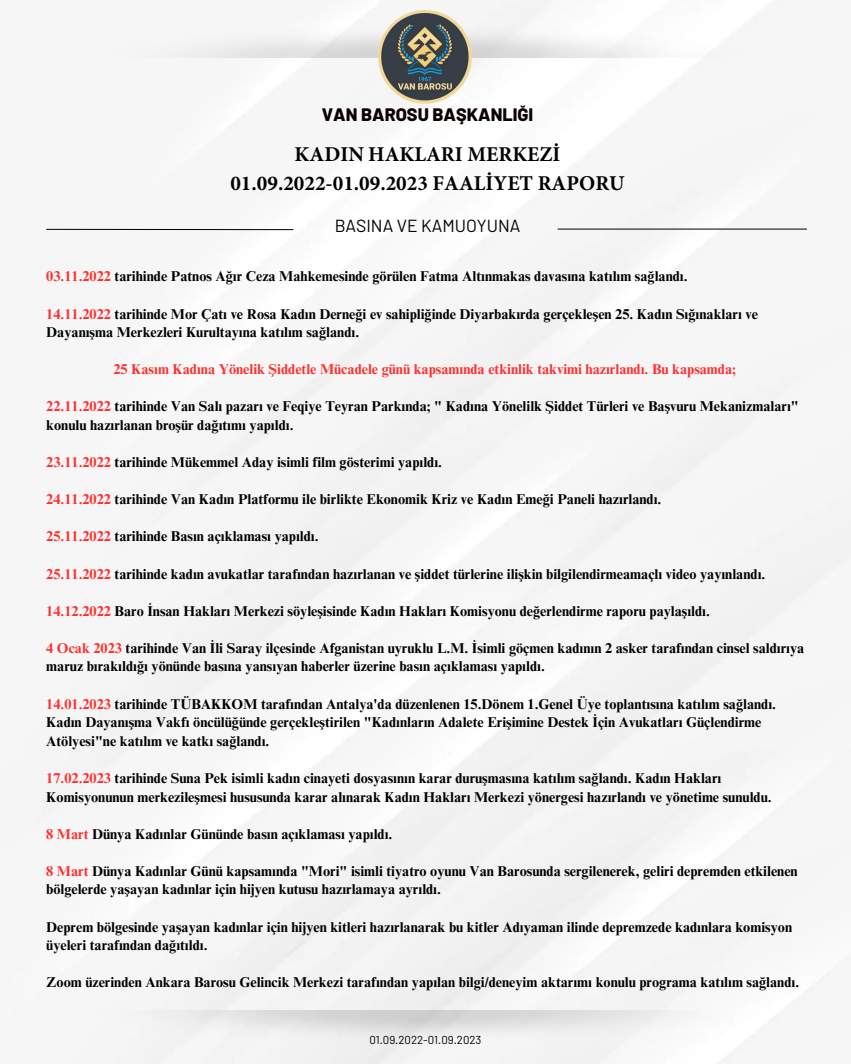
<style>
.page{position:relative;width:851px;height:1064px;background:#fff}
.page>*{position:absolute;margin:0;border:0;box-sizing:border-box;transform-origin:0 0}
.t1{font:700 21.08px/29.2px "Minion Pro";color:#000;text-align:center}
.t2{font:800 18px "Barlow";color:#0c0000}
.t3{font:17.4px "Barlow";color:#000}
.t4{font:700 14.25px/18.6px "Times NRMT Pro";color:#000}
.t5{font:700 14.25px "Times NRMT Pro";color:#ff3131}
.t6{font:11.4px "Barlow";color:#000}
.s1{color:#ff3131}
</style>
<div class="page">
<svg style="left:46px;top:229px;width:248px;height:1px"></svg>
<hr style="left:557px;top:229px;width:249px;height:1px;background:#000">
<img style="left:379px;top:11px;width:93px;height:93px">
<p class="t2" style="left:322px;top:103px;width:213px">VAN BAROSU BAŞKANLIĞI</p>
<p class="t1" style="left:230px;top:139px;width:395px">KADIN HAKLARI MERKEZİ<br>01.09.2022-01.09.2023 FAALİYET RAPORU</p>
<p class="t3" style="left:334px;top:214px;width:187px">BASINA VE KAMUOYUNA</p>
<p class="t4" style="left:46px;top:269px;width:643px"><span class="s1">03.11.2022</span> tarihinde Patnos Ağır Ceza Mahkemesinde görülen Fatma Altınmakas davasına katılım sağlandı.</p>
<p class="t4" style="left:46px;top:306px;width:713px"><span class="s1">14.11.2022</span> tarihinde Mor Çatı ve Rosa Kadın Derneği ev sahipliğinde Diyarbakırda gerçekleşen 25. Kadın Sığınakları ve<br>Dayanışma Merkezleri Kurultayına katılım sağlandı.</p>
<p class="t5" style="left:113px;top:364px;width:624px">25 Kasım Kadına Yönelik Şiddetle Mücadele günü kapsamında etkinlik takvimi hazırlandı. Bu kapsamda;</p>
<p class="t4" style="left:46px;top:399px;width:754px"><span class="s1">22.11.2022</span> tarihinde Van Salı pazarı ve Feqiye Teyran Parkında; " Kadına Yönelilk Şiddet Türleri ve Başvuru Mekanizmaları" konulu hazırlanan broşür dağıtımı yapıldı.</p>
<p class="t4" style="left:46px;top:454px;width:397px"><span class="s1">23.11.2022</span> tarihinde Mükemmel Aday isimli film gösterimi yapıldı.</p>
<p class="t4" style="left:46px;top:491px;width:616px"><span class="s1">24.11.2022</span> tarihinde Van Kadın Platformu ile birlikte Ekonomik Kriz ve Kadın Emeği Paneli hazırlandı.</p>
<p class="t4" style="left:46px;top:529px;width:274px"><span class="s1">25.11.2022</span> tarihinde Basın açıklaması yapıldı.</p>
<p class="t4" style="left:46px;top:566px;width:720px"><span class="s1">25.11.2022</span> tarihinde kadın avukatlar tarafından hazırlanan ve şiddet türlerine ilişkin bilgilendirmeamaçlı video yayınlandı.</p>
<p class="t4" style="left:46px;top:603px;width:665px"><span class="s1">14.12.2022</span> Baro İnsan Hakları Merkezi söyleşisinde Kadın Hakları Komisyonu değerlendirme raporu paylaşıldı.</p>
<p class="t4" style="left:46px;top:640px;width:759px"><span class="s1">4 Ocak 2023</span> tarihinde Van İli Saray ilçesinde Afganistan uyruklu L.M. İsimli göçmen kadının 2 asker tarafından cinsel saldırıya maruz bırakıldığı yönünde basına yansıyan haberler üzerine basın açıklaması yapıldı.</p>
<p class="t4" style="left:46px;top:696px;width:731px"><span class="s1">14.01.2023</span> tarihinde TÜBAKKOM tarafından Antalya'da düzenlenen 15.Dönem 1.Genel Üye toplantısına katılım sağlandı.</p>
<p class="t4" style="left:46px;top:714px;width:716px">Kadın Dayanışma Vakfı öncülüğünde gerçekleştirilen "Kadınların Adalete Erişimine Destek İçin Avukatları Güçlendirme<br>Atölyesi"ne katılım ve katkı sağlandı.</p>
<p class="t4" style="left:46px;top:770px;width:726px"><span class="s1">17.02.2023</span> tarihinde Suna Pek isimli kadın cinayeti dosyasının karar duruşmasına katılım sağlandı. Kadın Hakları<br>Komisyonunun merkezileşmesi hususunda karar alınarak Kadın Hakları Merkezi yönergesi hazırlandı ve yönetime sunuldu.</p>
<p class="t4" style="left:46px;top:826px;width:347px"><span class="s1">8 Mart</span> Dünya Kadınlar Gününde basın açıklaması yapıldı.</p>
<p class="t4" style="left:46px;top:863px;width:753px"><span class="s1">8 Mart</span> Dünya Kadınlar Günü kapsamında "Mori" isimli tiyatro oyunu Van Barosunda sergilenerek, geliri depremden etkilenen bölgelerde yaşayan kadınlar için hijyen kutusu hazırlamaya ayrıldı.</p>
<p class="t4" style="left:46px;top:918px;width:747px">Deprem bölgesinde yaşayan kadınlar için hijyen kitleri hazırlanarak bu kitler Adıyaman ilinde depremzede kadınlara komisyon üyeleri tarafından dağıtıldı.</p>
<p class="t4" style="left:46px;top:974px;width:754px">Zoom üzerinden Ankara Barosu Gelincik Merkezi tarafından yapılan bilgi/deneyim aktarımı konulu programa katılım sağlandı.</p>
<p class="t6" style="left:369px;top:1031px;width:114px">01.09.2022-01.09.2023</p>
</div>
